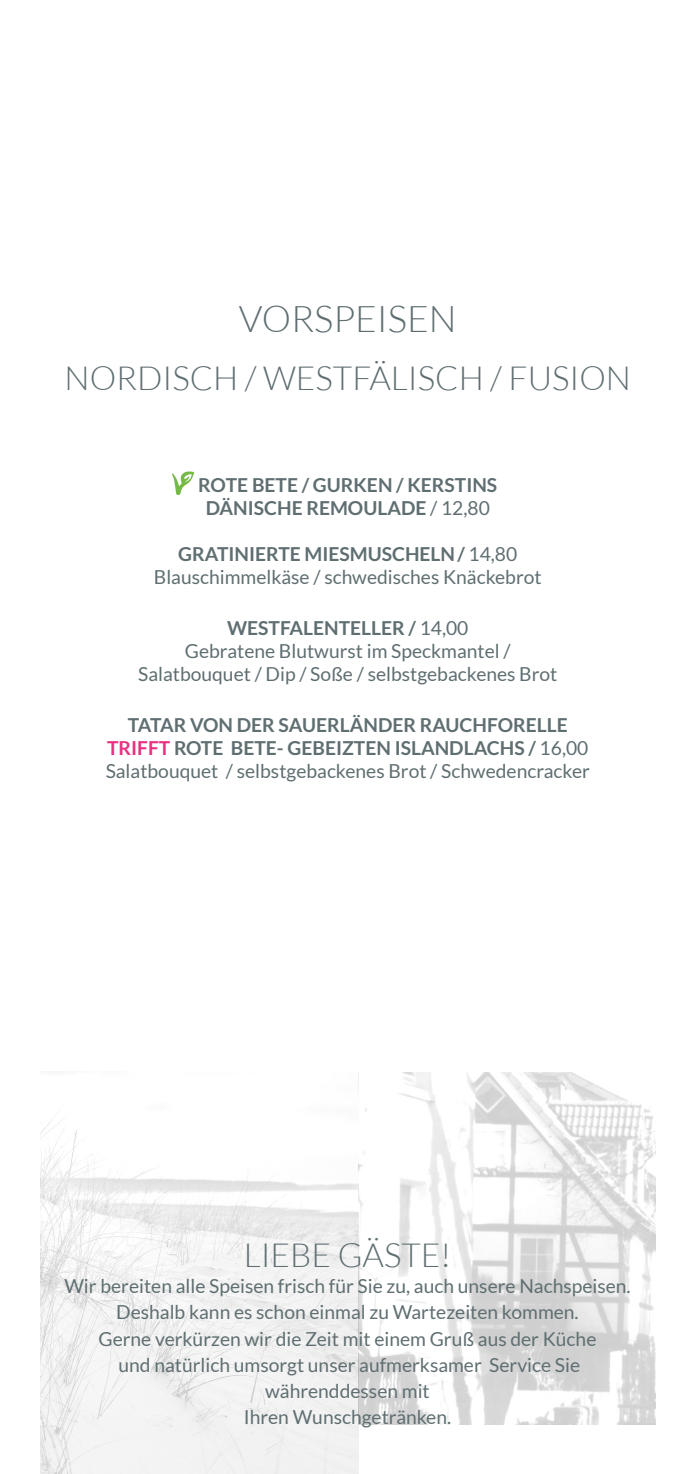
<style>
.page{position:relative;width:695px;height:1474px;background:#fff}
.page>*{position:absolute;margin:0;border:0;box-sizing:border-box;transform-origin:0 0}
.t1{font:300 36.75px "Lato";color:#5f6e71}
.t2{font:300 33.25px "Lato";color:#5f6e71}
.t3{font:19.25px/26.2px "Lato";color:#5f6e71;text-align:center}
.t4{font:700 19.25px/23.1px "Lato";color:#5f6e71;text-align:center}
.s1{font-weight:400}
.s2{font-weight:700}
.s3{color:#e83180}
</style>
<div class="page">
<img style="left:41px;top:1117px;width:317px;height:356px">
<img style="left:358px;top:1072px;width:297px;height:352px">
<svg style="left:172px;top:471px;width:22px;height:24px"></svg>
<h1 class="t1" style="left:239px;top:299px;width:219px">VORSPEISEN</h1>
<h2 class="t2" style="left:64px;top:360px;width:568px">NORDISCH / WESTFÄLISCH / FUSION</h2>
<p class="t4" style="left:198px;top:473px;width:300px">ROTE BETE / GURKEN / KERSTINS<br>DÄNISCHE REMOULADE <span class="s1">/ 12,80</span></p>
<p class="t3" style="left:154px;top:542px;width:389px;line-height:23.1px"><span class="s2">GRATINIERTE MIESMUSCHELN/</span> 14,80<br>Blauschimmelkäse / schwedisches Knäckebrot</p>
<p class="t3" style="left:138px;top:616px;width:420px;line-height:23.1px"><span class="s2">WESTFALENTELLER /</span> 14,00<br>Gebratene Blutwurst im Speckmantel /<br>Salatbouquet / Dip / Soße / selbstgebackenes Brot</p>
<p class="t4" style="left:106px;top:713px;width:485px">TATAR VON DER SAUERLÄNDER RAUCHFORELLE<br><span class="s3">TRIFFT</span> ROTE BETE- GEBEIZTEN ISLANDLACHS / <span class="s1">16,00<br>Salatbouquet / selbstgebackenes Brot / Schwedencracker</span></p>
<h2 class="t2" style="left:244px;top:1236px;width:209px">LIEBE GÄSTE!</h2>
<p class="t3" style="left:64px;top:1272px;width:567px">Wir bereiten alle Speisen frisch für Sie zu, auch unsere Nachspeisen.<br>Deshalb kann es schon einmal zu Wartezeiten kommen.<br>Gerne verkürzen wir die Zeit mit einem Gruß aus der Küche<br>und natürlich umsorgt unser aufmerksamer Service Sie währenddessen mit<br>Ihren Wunschgetränken.</p>
</div>
